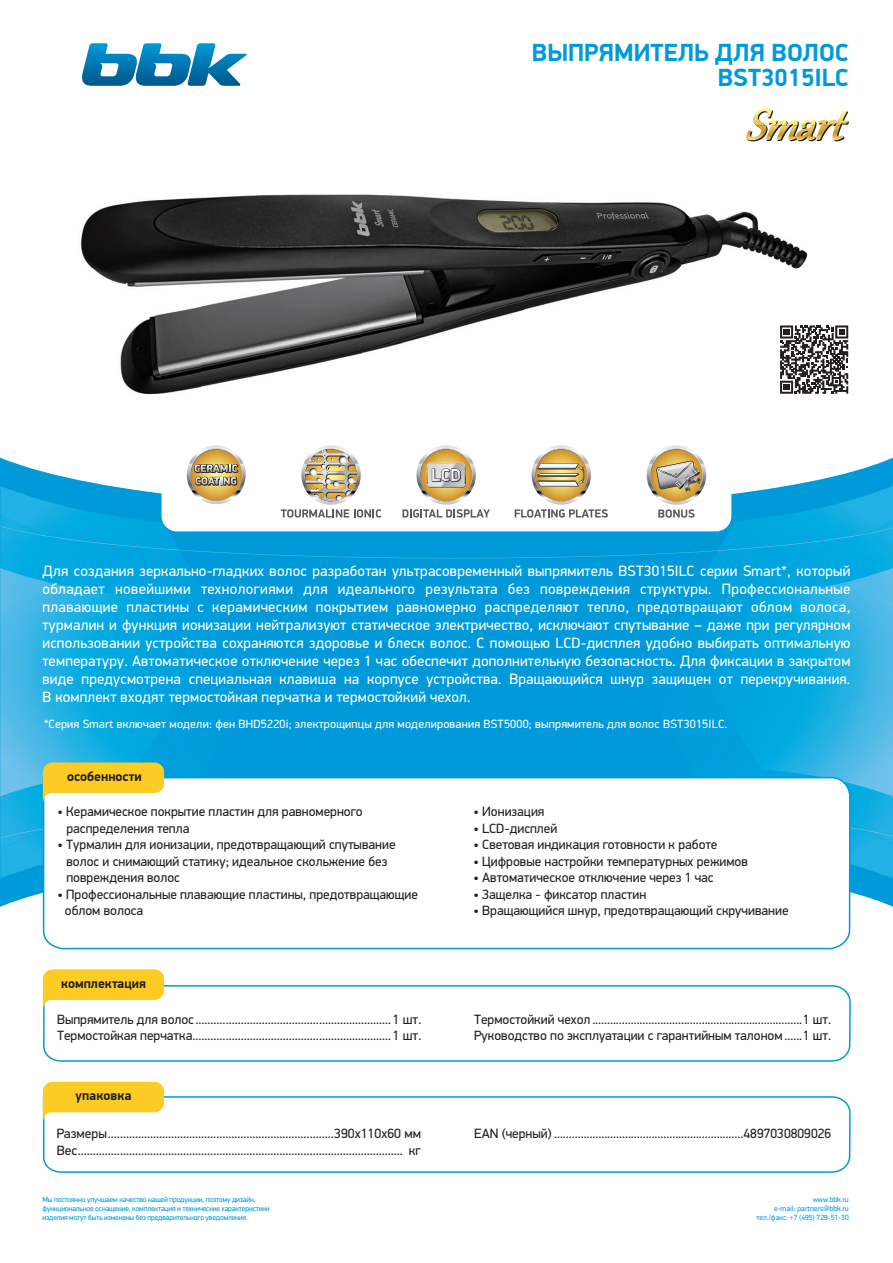
<style>
.page{position:relative;width:893px;height:1263px;background:#fff}
.page>*{position:absolute;margin:0;border:0;box-sizing:border-box;transform-origin:0 0}
.t1{font:700 24.9px/24.9px "PF Din Display Pro";color:#009ada;text-align:right}
.t2{font:15px/18px "PF Din Display Pro";letter-spacing:.01em;color:#fff;text-align:justify}
.t3{font:13.5px/16.5px "PF Din Display Pro";color:#231f20}
.t4{font:700 13.5px "PF Din Display Pro";color:#231f20}
.t5{font:12px "PF Din Display Pro";letter-spacing:.015em;color:#fff}
.t6{font:7.5px/9px "PF Din Display Pro";letter-spacing:-.02em;color:#009ada}
.t7{font:7.5px/9px "PF Din Display Pro";color:#009ada;text-align:right}
</style>
<div class="page">
<div style="left:0;top:458px;width:893px;height:449px;background:#009ada"></div>
<img style="left:0;top:486px;width:315px;height:83px">
<img style="left:0;top:526px;width:225px;height:37px">
<img style="left:104px;top:536px;width:58px;height:14px">
<img style="left:0;top:569px;width:315px;height:309px">
<div style="left:0;top:563px;width:256px;height:287px;background:#009fdc"></div>
<img style="left:0;top:515px;width:104px;height:38px">
<img style="left:0;top:568px;width:136px;height:194px">
<img style="left:104px;top:553px;width:48px;height:10px">
<div style="left:191px;top:569px;width:67px;height:59px;background:#009ada"></div>
<img style="left:0;top:515px;width:49px;height:11px">
<img style="left:0;top:526px;width:51px;height:11px">
<img style="left:851px;top:836px;width:42px;height:42px">
<img style="left:862px;top:836px;width:31px;height:8px">
<img style="left:868px;top:837px;width:24px;height:6px">
<div style="left:586px;top:581px;width:56px;height:181px;background:#009ada"></div>
<div style="left:642px;top:558px;width:31px;height:204px;background:#009ada"></div>
<img style="left:851px;top:796px;width:42px;height:40px">
<img style="left:642px;top:573px;width:31px;height:8px">
<div style="left:643px;top:574px;width:30px;height:54px;background:#009ada"></div>
<div style="left:673px;top:558px;width:220px;height:218px;background:#009fdc"></div>
<img style="left:762px;top:568px;width:131px;height:228px">
<img style="left:851px;top:813px;width:11px;height:17px">
<svg style="left:859px;top:829px;width:9px;height:2px"></svg>
<img style="left:866px;top:830px;width:27px;height:7px">
<svg style="left:42px;top:776px;width:809px;height:174px"></svg>
<svg style="left:0;top:762px;width:718px;height:77px"></svg>
<svg style="left:42px;top:1095px;width:809px;height:78px"></svg>
<svg style="left:43px;top:1082px;width:121px;height:39px"></svg>
<svg style="left:82px;top:43px;width:165px;height:43px"></svg>
<svg style="left:752px;top:108px;width:97px;height:17px"></svg>
<img style="left:40px;top:137px;width:805px;height:323px">
<img style="left:747px;top:136px;width:97px;height:5px">
<img style="left:746px;top:125px;width:97px;height:15px">
<img style="left:772px;top:317px;width:76px;height:85px">
<svg style="left:780px;top:326px;width:68px;height:68px"></svg>
<svg style="left:162px;top:448px;width:731px;height:110px"></svg>
<svg style="left:42px;top:984px;width:809px;height:78px"></svg>
<svg style="left:43px;top:969px;width:121px;height:40px"></svg>
<h1 class="t1" style="left:532px;top:40px;width:319px">ВЫПРЯМИТЕЛЬ ДЛЯ ВОЛОС<br>BST3015ILC</h1>
<p class="t2" style="left:43px;top:561px;width:809px">Для создания зеркально-гладких волос разработан ультрасовременный выпрямитель BST3015ILC серии Smart*, который обладает новейшими технологиями для идеального результата без повреждения структуры. Профессиональные плавающие пластины с керамическим покрытием равномерно распределяют тепло, предотвращают облом волоса, турмалин и функция ионизации нейтрализуют статическое электричество, исключают спутывание – даже при регулярном использовании устройства сохраняются здоровье и блеск волос. С помощью LCD-дисплея удобно выбирать оптимальную температуру. Автоматическое отключение через 1 час обеспечит дополнительную безопасность. Для фиксации в закрытом виде предусмотрена специальная клавиша на корпусе устройства. Вращающийся шнур защищен от перекручивания.<br>В комплект входят термостойкая перчатка и термостойкий чехол.</p>
<p class="t5" style="left:44px;top:716px;width:685px">*Серия Smart включает модели: фен BHD5220i; электрощипцы для моделирования BST5000; выпрямитель для волос BST3015ILC.</p>
<p class="t4" style="left:67px;top:768px;width:76px">особенности</p>
<p class="t3" style="left:66px;top:803px;width:298px;text-indent:-9px">• Керамическое покрытие пластин для равномерного распределения тепла</p>
<p class="t3" style="left:66px;top:836px;width:331px;text-indent:-9px">• Турмалин для ионизации, предотвращающий спутывание волос и снимающий статику; идеальное скольжение без повреждения волос</p>
<p class="t3" style="left:65px;top:886px;width:355px;text-indent:-8px">• Профессиональные плавающие пластины, предотвращающие облом волоса</p>
<p class="t4" style="left:61px;top:975px;width:86px">комплектация</p>
<p class="t3" style="left:473px;top:803px;width:72px">• Ионизация</p>
<p class="t3" style="left:473px;top:820px;width:85px">• LCD-дисплей</p>
<p class="t3" style="left:473px;top:836px;width:245px">• Световая индикация готовности к работе</p>
<p class="t3" style="left:473px;top:853px;width:276px">• Цифровые настройки температурных режимов</p>
<p class="t3" style="left:473px;top:869px;width:242px">• Автоматическое отключение через 1 час</p>
<p class="t3" style="left:473px;top:886px;width:174px">• Защелка - фиксатор пластин</p>
<p class="t3" style="left:473px;top:902px;width:317px">• Вращающийся шнур, предотвращающий скручивание</p>
<p class="t3" style="left:57px;top:1011px;width:366px">Выпрямитель для волос.................................................................1 шт.<br>Термостойкая перчатка..................................................................1 шт.</p>
<p class="t3" style="left:474px;top:1011px;width:359px">Термостойкий чехол .......................................................................1 шт.<br>Руководство по эксплуатации с гарантийным талоном ......1 шт.</p>
<p class="t4" style="left:75px;top:1087px;width:58px">упаковка</p>
<p class="t3" style="left:57px;top:1125px;width:366px">Размеры...........................................................................390х110х60 мм<br>Вес............................................................................................................ кг</p>
<p class="t3" style="left:474px;top:1125px;width:359px">EAN (черный) ................................................................4897030809026</p>
<p class="t6" style="left:43px;top:1195px;width:229px">Мы постоянно улучшаем качество нашей продукции, поэтому дизайн, функциональное оснащение, комплектация и технические характеристики изделия могут быть изменены без предварительного уведомления.</p>
<p class="t7" style="left:756px;top:1195px;width:94px">www.bbk.ru<br>e-mail: partners@bbk.ru тел./факс: +7 (495) 729-51-30</p>
</div>
